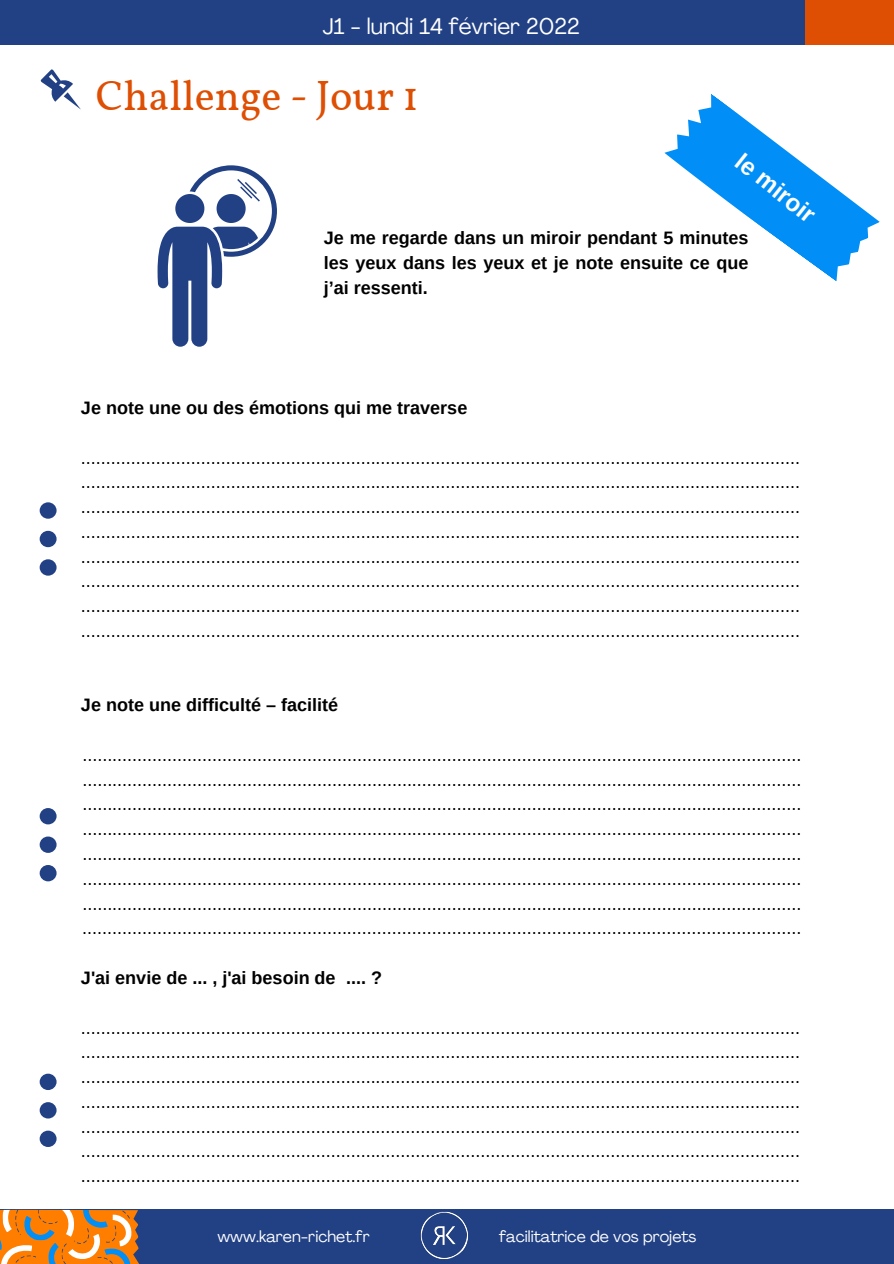
<style>
.page{position:relative;width:894px;height:1264px;background:#fff}
.page>*{position:absolute;margin:0;border:0;box-sizing:border-box;transform-origin:0 0}
.t1{font:42.15px "Vollkorn";color:#de4e03}
.t2{font:700 24px "Arimo";color:#fff}
.t3{font:22.35px "Agrandir";color:#fff}
.t4{font:18px/24.8px "Arimo";color:#000;text-align:justify}
.t5{font:700 18px/24.8px "Arimo";color:#000;text-align:justify}
.t6{font:15.9px "Agrandir";color:#fff}
</style>
<div class="page">
<div style="left:772px;top:0;width:121px;height:45px;background:#de4e03"></div>
<div style="left:0;top:0;width:804px;height:45px;background:#224185"></div>
<div style="left:0;top:1209px;width:893px;height:54px;background:#224185"></div>
<svg style="left:0;top:1209px;width:139px;height:54px;background:#dd8c3c"></svg>
<svg style="left:664px;top:94px;width:216px;height:187px"></svg>
<svg style="left:40px;top:69px;width:41px;height:41px"></svg>
<div style="left:40px;top:502px;width:17px;height:16px;background:#224185;border-radius:50%"></div>
<div style="left:40px;top:531px;width:17px;height:16px;background:#224185;border-radius:50%"></div>
<div style="left:40px;top:559px;width:17px;height:16px;background:#224185;border-radius:50%"></div>
<img style="left:420px;top:1211px;width:48px;height:49px">
<div style="left:40px;top:808px;width:17px;height:16px;background:#224185;border-radius:50%"></div>
<div style="left:40px;top:836px;width:17px;height:16px;background:#224185;border-radius:50%"></div>
<div style="left:40px;top:865px;width:17px;height:16px;background:#224185;border-radius:50%"></div>
<div style="left:40px;top:1073px;width:17px;height:17px;background:#224185;border-radius:50%"></div>
<div style="left:40px;top:1102px;width:17px;height:16px;background:#224185;border-radius:50%"></div>
<div style="left:40px;top:1130px;width:17px;height:16px;background:#224185;border-radius:50%"></div>
<svg style="left:157px;top:165px;width:120px;height:182px"></svg>
<p class="t3" style="left:322px;top:17px;width:259px">J1 - lundi 14 février 2022</p>
<p class="t1" style="left:96px;top:70px;width:324px">Challenge - Jour 1</p>
<p class="t2" style="left:746px;top:148px;width:96px;rotate:38deg">le miroir</p>
<p class="t5" style="left:324px;top:225px;width:426px">Je me regarde dans un miroir pendant 5 minutes les yeux dans les yeux et je note ensuite ce que j’ai ressenti.</p>
<p class="t5" style="left:81px;top:395px;width:388px">Je note une ou des émotions qui me traverse</p>
<p class="t4" style="left:81px;top:445px;width:720px">................................................................................................................................................ ................................................................................................................................................ ................................................................................................................................................ ................................................................................................................................................ ................................................................................................................................................ ................................................................................................................................................ ................................................................................................................................................ ................................................................................................................................................</p>
<p class="t5" style="left:81px;top:692px;width:258px">Je note une difficulté – facilité</p>
<p class="t4" style="left:82px;top:742px;width:720px">................................................................................................................................................ ................................................................................................................................................ ................................................................................................................................................ ................................................................................................................................................ ................................................................................................................................................ ................................................................................................................................................ ................................................................................................................................................ ................................................................................................................................................</p>
<p class="t5" style="left:81px;top:965px;width:302px">J'ai envie de ... , j'ai besoin de .... ?</p>
<p class="t4" style="left:81px;top:1014px;width:720px">................................................................................................................................................ ................................................................................................................................................ ................................................................................................................................................ ................................................................................................................................................ ................................................................................................................................................ ................................................................................................................................................ ................................................................................................................................................</p>
<p class="t6" style="left:217px;top:1229px;width:154px">www.karen-richet.fr</p>
<p class="t6" style="left:499px;top:1229px;width:199px">facilitatrice de vos projets</p>
</div>
